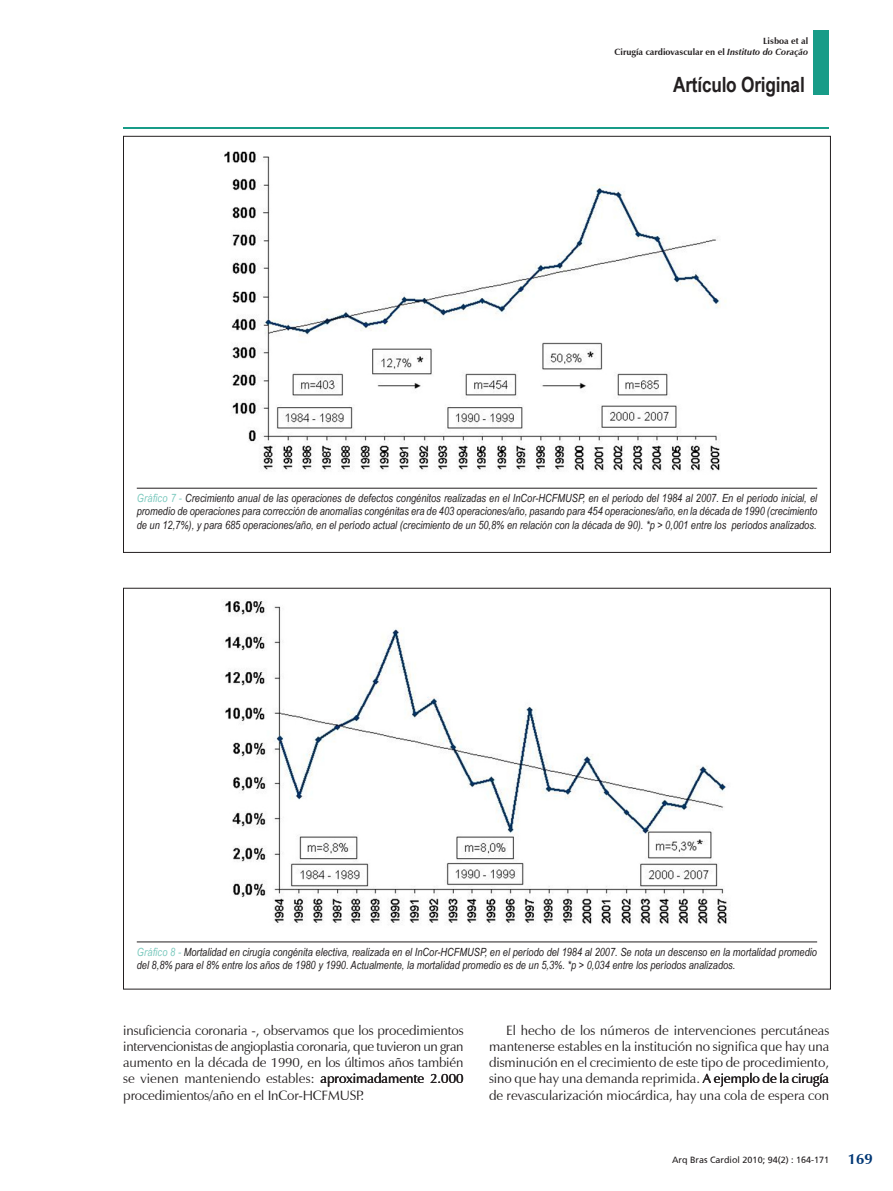
<style>
.page{position:relative;width:893px;height:1191px;background:#fff}
.page>*{position:absolute;margin:0;border:0;box-sizing:border-box;transform-origin:0 0}
.t1{font:700 21px "Arial Narrow";letter-spacing:-.01em;color:#231f20}
.t2{font:700 15px "Zapf Humanist 601 BT";color:#013775}
.Texto{font:13.5px/16.2px "Zapf Humanist 601 BT";color:#231f20;text-align:justify}
._04_FIGURA_ref{font:italic 11.25px/13.5px "Arial Narrow";color:#231f20;text-align:justify}
.t3{font:700 9px "Zapf Humanist 601 BT";color:#231f20}
.t4{font:9px "Frutiger";color:#231f20}
.s1{font-style:italic}
.s2{color:#7bc9be}
</style>
<div class="page">
<hr style="left:123px;top:127px;width:706px;height:1px;background:#189c88">
<div style="left:813px;top:30px;width:16px;height:64px;background:#189c88"></div>
<img style="left:224px;top:151px;width:502px;height:320px">
<hr style="left:137px;top:488px;width:680px;height:1px;background:#231f20">
<img style="left:223px;top:601px;width:505px;height:324px">
<hr style="left:137px;top:941px;width:680px;height:1px;background:#231f20">
<p class="t3" style="left:763px;top:36px;width:46px">Lisboa et al</p>
<p class="t3" style="left:615px;top:47px;width:195px">Cirugía cardiovascular en el <span class="s1">Instituto do Coração</span></p>
<h1 class="t1" style="left:673px;top:69px;width:133px">Artículo Original</h1>
<p class="_04_FIGURA_ref" style="left:137px;top:491px;width:682px"><span class="s2">Gráfico 7 -</span> Crecimiento anual de las operaciones de defectos congénitos realizadas en el InCor-HCFMUSP, en el período del 1984 al 2007. En el período inicial, el promedio de operaciones para corrección de anomalías congénitas era de 403 operaciones/año, pasando para 454 operaciones/año, en la década de 1990 (crecimiento de un 12,7%), y para 685 operaciones/año, en el período actual (crecimiento de un 50,8% en relación con la década de 90). *p &gt; 0,001 entre los períodos analizados.</p>
<p class="_04_FIGURA_ref" style="left:137px;top:944px;width:682px"><span class="s2">Gráfico 8 -</span> Mortalidad en cirugía congénita electiva, realizada en el InCor-HCFMUSP, en el período del 1984 al 2007. Se nota un descenso en la mortalidad promedio del 8,8% para el 8% entre los años de 1980 y 1990. Actualmente, la mortalidad promedio es de un 5,3%. *p &gt; 0,034 entre los períodos analizados.</p>
<p class="Texto" style="left:123px;top:1022px;width:342px">insuficiencia coronaria -, observamos que los procedimientos intervencionistas de angioplastia coronaria, que tuvieron un gran aumento en la década de 1990, en los últimos años también se vienen manteniendo estables: aproximadamente 2.000 procedimientos/año en el InCor-HCFMUSP.</p>
<p class="Texto" style="left:489px;top:1022px;width:342px;text-indent:17px">El hecho de los números de intervenciones percutáneas mantenerse estables en la institución no significa que hay una disminución en el crecimiento de este tipo de procedimiento, sino que hay una demanda reprimida. A ejemplo de la cirugía de revascularización miocárdica, hay una cola de espera con</p>
<p class="t4" style="left:672px;top:1154px;width:159px">Arq Bras Cardiol 2010; 94(2) : 164-171</p>
<h2 class="t2" style="left:848px;top:1149px;width:26px">169</h2>
</div>
